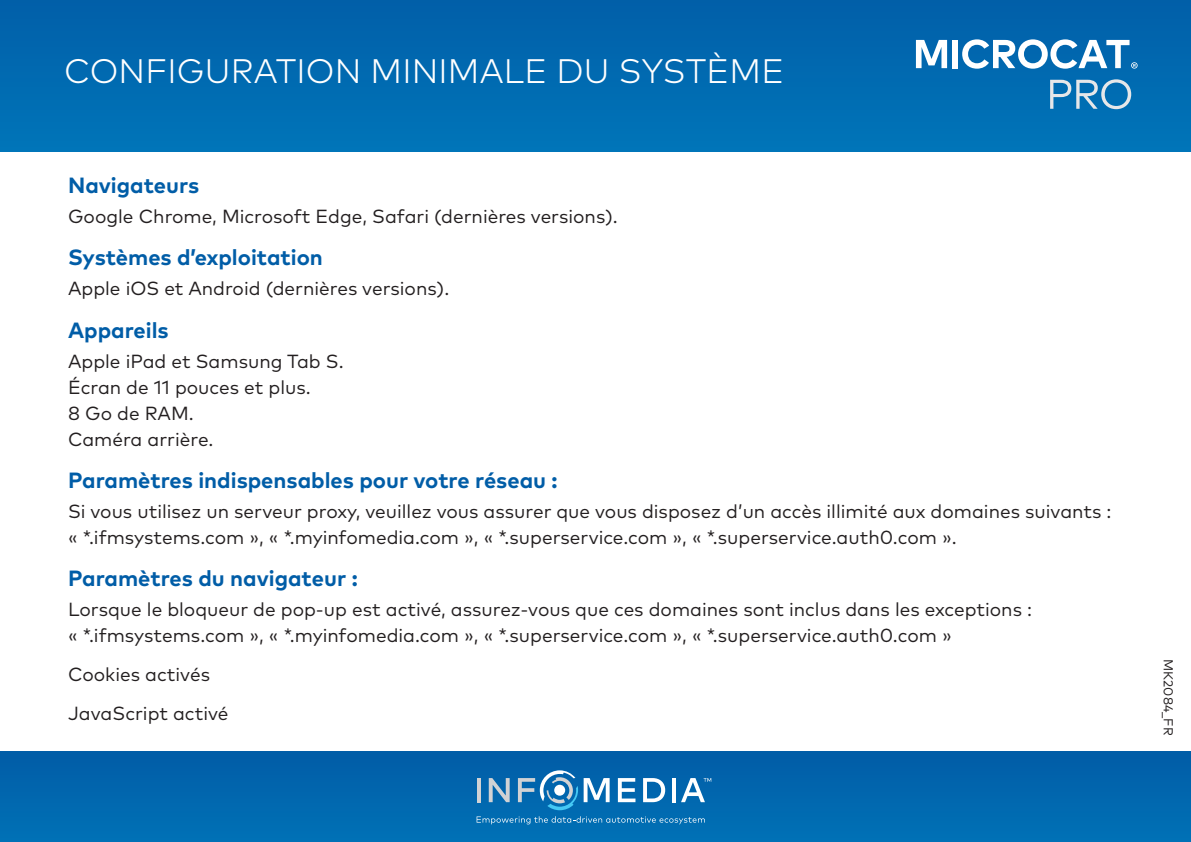
<style>
.page{position:relative;width:1191px;height:842px;background:#fff}
.page>*{position:absolute;margin:0;border:0;box-sizing:border-box;transform-origin:0 0}
.t1{font:300 34px "FF Mark Pro";letter-spacing:.005em;color:#fff}
.t2{font:700 22px "FF Mark Pro";color:#015da7}
.t3{font:19px/26px "FF Mark Pro";color:#231f20}
.t4{font:13px "FF Mark Pro";color:#231f20}
</style>
<div class="page">
<div style="left:0;top:0;width:1191px;height:152px;background:#016ab1"></div>
<div style="left:0;top:751px;width:1191px;height:91px;background:#0167ae"></div>
<svg style="left:477px;top:778px;width:3px;height:24px"></svg>
<svg style="left:489px;top:778px;width:20px;height:24px"></svg>
<svg style="left:618px;top:778px;width:17px;height:24px"></svg>
<svg style="left:643px;top:778px;width:22px;height:24px"></svg>
<svg style="left:672px;top:778px;width:3px;height:24px"></svg>
<svg style="left:681px;top:778px;width:30px;height:24px"></svg>
<svg style="left:518px;top:770px;width:91px;height:40px"></svg>
<svg style="left:476px;top:816px;width:229px;height:8px"></svg>
<svg style="left:916px;top:40px;width:31px;height:28px"></svg>
<div style="left:952px;top:40px;width:6px;height:28px;background:#fff"></div>
<svg style="left:962px;top:39px;width:175px;height:30px"></svg>
<svg style="left:1050px;top:79px;width:81px;height:30px"></svg>
<p class="t1" style="left:64px;top:46px;width:721px">CONFIGURATION MINIMALE DU SYSTÈME</p>
<p class="t2" style="left:68px;top:168px;width:133px">Navigateurs</p>
<p class="t3" style="left:68px;top:202px;width:551px">Google Chrome, Microsoft Edge, Safari (dernières versions).</p>
<p class="t2" style="left:68px;top:241px;width:256px">Systèmes d’exploitation</p>
<p class="t3" style="left:68px;top:274px;width:383px">Apple iOS et Android (dernières versions).</p>
<p class="t2" style="left:68px;top:313px;width:102px">Appareils</p>
<p class="t3" style="left:68px;top:346px;width:277px">Apple iPad et Samsung Tab S.</p>
<p class="t3" style="left:68px;top:372px;width:244px">Écran de 11 pouces et plus.</p>
<p class="t3" style="left:68px;top:398px;width:127px">8 Go de RAM.</p>
<p class="t3" style="left:68px;top:424px;width:147px">Caméra arrière.</p>
<p class="t2" style="left:68px;top:464px;width:491px">Paramètres indispensables pour votre réseau :</p>
<p class="t3" style="left:68px;top:497px;width:1045px">Si vous utilisez un serveur proxy, veuillez vous assurer que vous disposez d’un accès illimité aux domaines suivants : « *.ifmsystems.com », « *.myinfomedia.com », « *.superservice.com », « *.superservice.auth0.com ».</p>
<p class="t2" style="left:68px;top:562px;width:291px">Paramètres du navigateur :</p>
<p class="t3" style="left:68px;top:595px;width:965px">Lorsque le bloqueur de pop-up est activé, assurez-vous que ces domaines sont inclus dans les exceptions : « *.ifmsystems.com », « *.myinfomedia.com », « *.superservice.com », « *.superservice.auth0.com »</p>
<p class="t3" style="left:68px;top:660px;width:143px">Cookies activés</p>
<p class="t3" style="left:68px;top:699px;width:162px">JavaScript activé</p>
<p class="t4" style="left:1178px;top:659px;width:78px;rotate:90deg">MK2084_FR</p>
</div>
